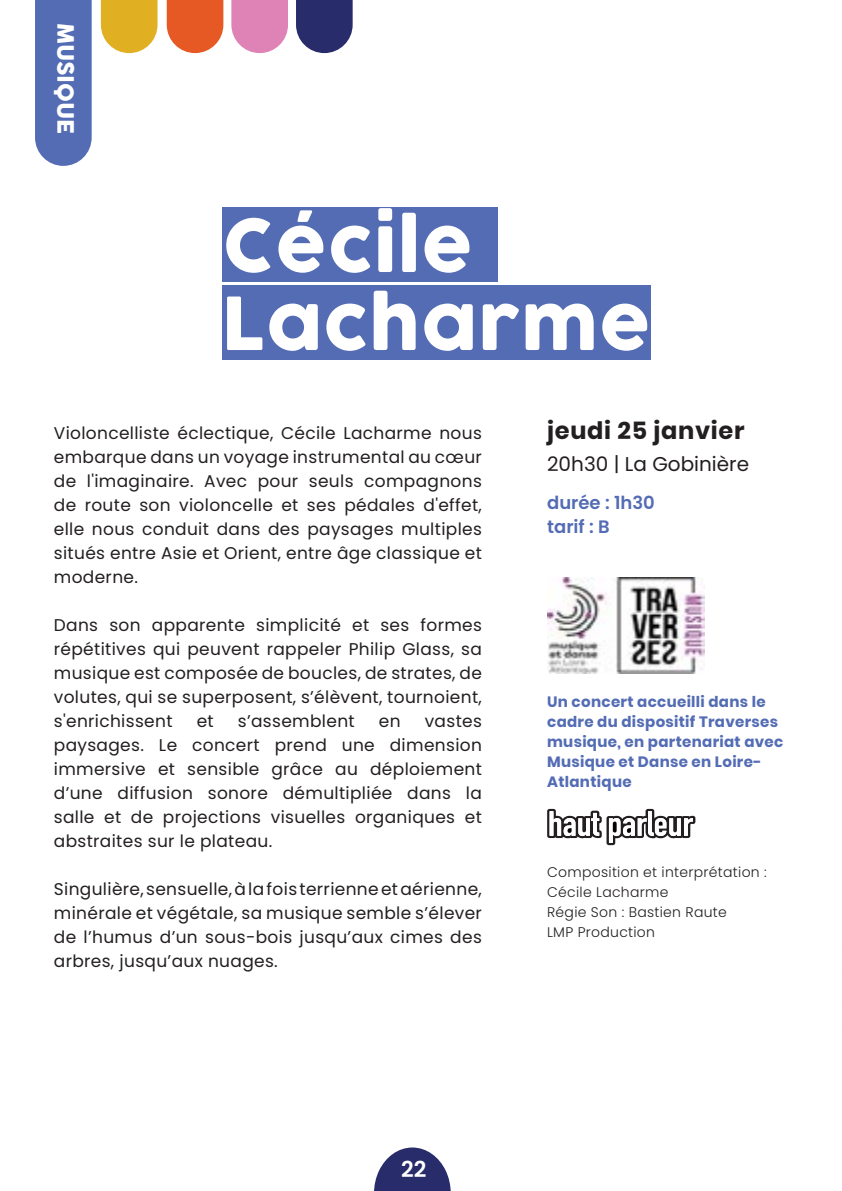
<style>
.page{position:relative;width:842px;height:1191px;background:#fff}
.page>*{position:absolute;margin:0;border:0;box-sizing:border-box;transform-origin:0 0}
.t1{font:72px/78px "Cocogoose";letter-spacing:.02em;color:#fff}
.t2{font:700 24px "Poppins";letter-spacing:.03em;color:#231f20}
.t3{font:22px "Cocogoose";color:#fff}
.t4{font:600 22px "Poppins";color:#fff}
.t5{font:20px "Poppins";color:#231f20}
.t6{font:600 18px/24px "Poppins";color:#536cb4}
.t7{font:17px/24px "Poppins";letter-spacing:.02em;color:#231f20;text-align:justify}
.t8{font:700 15px/20px "Poppins";letter-spacing:.02em;color:#536cb4}
.t9{font:300 14px/20px "Poppins";letter-spacing:.02em;color:#231f20}
</style>
<div class="page">
<svg style="left:374px;top:1147px;width:77px;height:44px"></svg>
<div style="left:35px;top:0;width:57px;height:166px;background:#536cb4"></div>
<svg style="left:101px;top:0;width:57px;height:53px;background:#e4b93c"></svg>
<svg style="left:167px;top:0;width:56px;height:53px;background:#e96b3c"></svg>
<svg style="left:231px;top:0;width:57px;height:53px;background:#e291be"></svg>
<svg style="left:296px;top:0;width:57px;height:53px;background:#41457c"></svg>
<div style="left:223px;top:207px;width:275px;height:74px;background:#536cb4"></div>
<div style="left:223px;top:285px;width:428px;height:74px;background:#536cb4"></div>
<svg style="left:547px;top:809px;width:148px;height:36px"></svg>
<img style="left:547px;top:577px;width:158px;height:96px">
<p class="t3" style="left:81px;top:23px;width:113px;rotate:90deg">MUSIQUE</p>
<h1 class="t1" style="left:223px;top:210px;width:429px">Cécile<br>Lacharme</h1>
<p class="t7" style="left:54px;top:421px;width:430px">Violoncelliste éclectique, Cécile Lacharme nous embarque dans un voyage instrumental au cœur de l'imaginaire. Avec pour seuls compagnons de route son violoncelle et ses pédales d'effet, elle nous conduit dans des paysages multiples situés entre Asie et Orient, entre âge classique et moderne.</p>
<p class="t7" style="left:54px;top:613px;width:430px">Dans son apparente simplicité et ses formes répétitives qui peuvent rappeler Philip Glass, sa musique est composée de boucles, de strates, de volutes, qui se superposent, s’élèvent, tournoient, s'enrichissent</p>
<p class="t7" style="left:197px;top:709px;width:19px">et</p>
<p class="t7" style="left:238px;top:709px;width:118px">s’assemblent</p>
<p class="t7" style="left:379px;top:709px;width:23px">en</p>
<p class="t7" style="left:54px;top:709px;width:430px;text-indent:371px">vastes paysages. Le concert prend une dimension immersive et sensible grâce au déploiement d’une diffusion sonore démultipliée dans la salle et de projections visuelles organiques et abstraites sur le plateau.</p>
<p class="t7" style="left:54px;top:877px;width:430px">Singulière, sensuelle, à la fois terrienne et aérienne, minérale et végétale, sa musique semble s’élever de l’humus d’un sous-bois jusqu’aux cimes des arbres, jusqu’aux nuages.</p>
<h2 class="t2" style="left:547px;top:416px;width:199px">jeudi 25 janvier</h2>
<p class="t5" style="left:547px;top:452px;width:203px">20h30 | La Gobinière</p>
<p class="t6" style="left:547px;top:490px;width:109px">durée : 1h30 tarif : B</p>
<p class="t8" style="left:547px;top:691px;width:238px">Un concert accueilli dans le cadre du dispositif Traverses musique, en partenariat avec<br>Musique et Danse en Loire-<br>Atlantique</p>
<p class="t9" style="left:547px;top:862px;width:221px">Composition et interprétation :<br>Cécile Lacharme<br>Régie Son : Bastien Raute<br>LMP Production</p>
<p class="t4" style="left:401px;top:1156px;width:27px">22</p>
</div>
